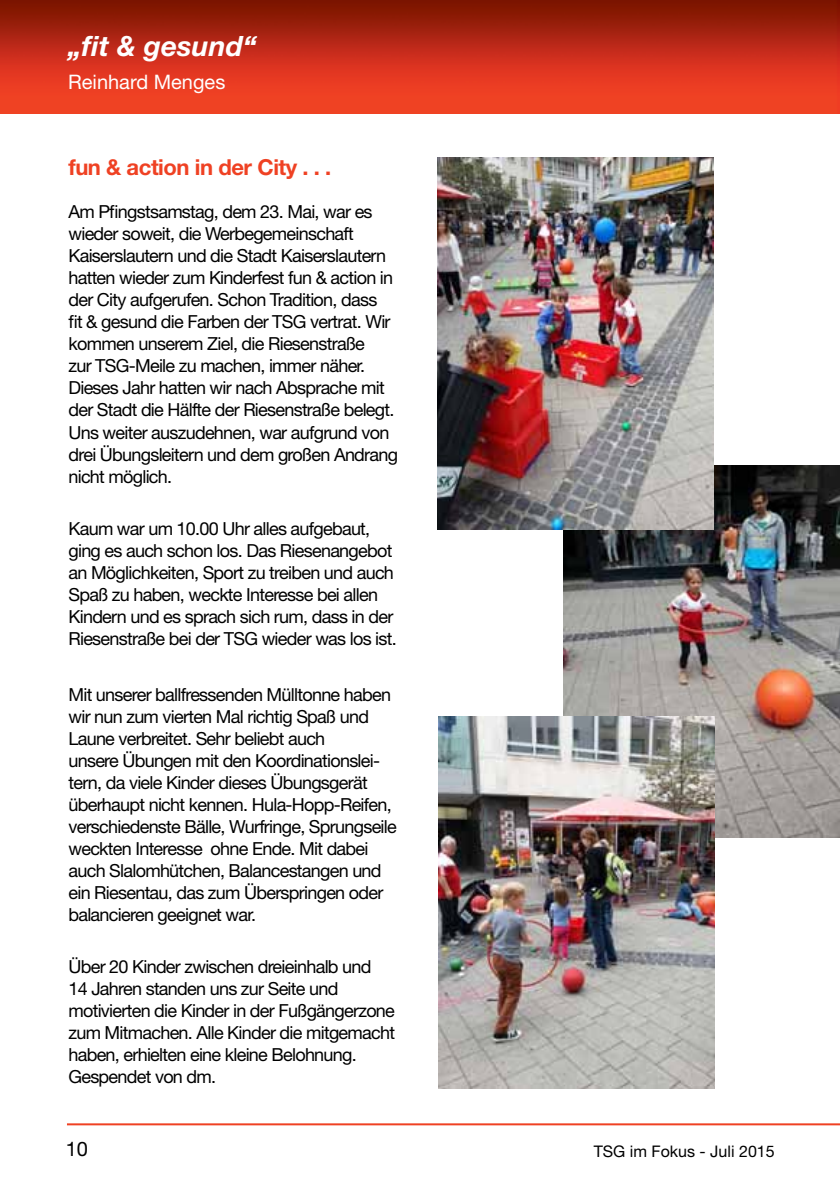
<style>
.page{position:relative;width:840px;height:1191px;background:#fff}
.page>*{position:absolute;margin:0;border:0;box-sizing:border-box;transform-origin:0 0}
.t1{font:italic 700 28px "Helvetica Neue";color:#fff}
.t2{font:700 22px "Helvetica Neue";letter-spacing:-.02em;color:#ef4123}
.t3{font:20px "Helvetica Neue";color:#fff}
.t4{font:20px "Helvetica Neue";color:#000}
.t5{font:18px/22px "Helvetica Neue";letter-spacing:-.04em;color:#000}
.t6{font:16px "Helvetica Neue";color:#000}
</style>
<div class="page">
<img style="left:0;top:0;width:839px;height:113px">
<hr style="left:67px;top:1123px;width:772px;height:2px;background:#ef4123">
<img style="left:563px;top:465px;width:276px;height:372px">
<img style="left:437px;top:158px;width:275px;height:372px">
<img style="left:438px;top:716px;width:275px;height:372px">
<h1 class="t1" style="left:68px;top:29px;width:190px">„fit &amp; gesund“</h1>
<p class="t3" style="left:68px;top:70px;width:159px">Reinhard Menges</p>
<p class="t2" style="left:68px;top:153px;width:264px">fun &amp; action in der City . . .</p>
<p class="t5" style="left:68px;top:201px;width:331px">Am Pfingstsamstag, dem 23. Mai, war es wieder soweit, die Werbegemeinschaft Kaiserslautern und die Stadt Kaiserslautern hatten wieder zum Kinderfest fun &amp; action in der City aufgerufen. Schon Tradition, dass<br>fit &amp; gesund die Farben der TSG vertrat. Wir kommen unserem Ziel, die Riesenstraße<br>zur TSG-Meile zu machen, immer näher.<br>Dieses Jahr hatten wir nach Absprache mit der Stadt die Hälfte der Riesenstraße belegt.<br>Uns weiter auszudehnen, war aufgrund von drei Übungsleitern und dem großen Andrang nicht möglich.</p>
<p class="t5" style="left:68px;top:517px;width:330px">Kaum war um 10.00 Uhr alles aufgebaut, ging es auch schon los. Das Riesenangebot an Möglichkeiten, Sport zu treiben und auch Spaß zu haben, weckte Interesse bei allen Kindern und es sprach sich rum, dass in der Riesenstraße bei der TSG wieder was los ist.</p>
<p class="t5" style="left:68px;top:683px;width:330px">Mit unserer ballfressenden Mülltonne haben wir nun zum vierten Mal richtig Spaß und Laune verbreitet. Sehr beliebt auch<br>unsere Übungen mit den Koordinationslei&shy;tern, da viele Kinder dieses Übungsgerät überhaupt nicht kennen. Hula-Hopp-Reifen, verschiedenste Bälle, Wurfringe, Sprungseile weckten Interesse ohne Ende. Mit dabei auch Slalomhütchen, Balancestangen und ein Riesentau, das zum Überspringen oder balancieren geeignet war.</p>
<p class="t5" style="left:68px;top:955px;width:328px">Über 20 Kinder zwischen dreieinhalb und 14 Jahren standen uns zur Seite und motivierten die Kinder in der Fußgängerzone zum Mitmachen. Alle Kinder die mitgemacht haben, erhielten eine kleine Belohnung.<br>Gespendet von dm.</p>
<p class="t4" style="left:66px;top:1136px;width:24px">10</p>
<p class="t6" style="left:593px;top:1141px;width:182px">TSG im Fokus - Juli 2015</p>
</div>
